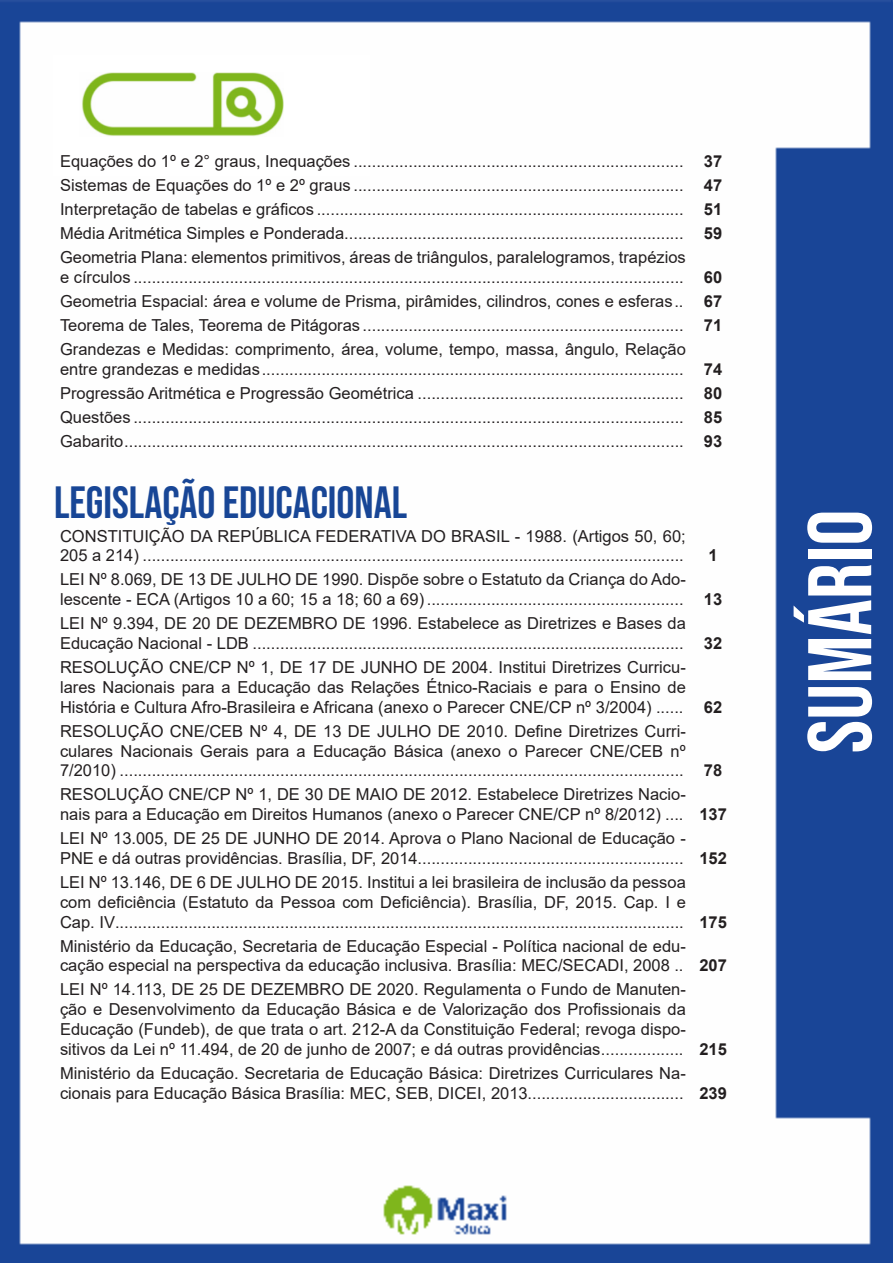
<style>
.page{position:relative;width:893px;height:1263px;background:#fff}
.page>*{position:absolute;margin:0;border:0;box-sizing:border-box;transform-origin:0 0}
.t1{font:90px "Bebas Neue";color:#fff}
.t2{font:45px "Bebas Neue";color:#184696}
.ALTERNATIVAS{font:16.5px/19.8px "Arial";color:#231f20}
.INDICE{font:700 16.5px "Arial";color:#231f20}
.TITULO_DE_LEI{font:700 16.5px "Arial";color:#231f20}
</style>
<div class="page">
<img style="left:0;top:0;width:893px;height:1263px">
<div style="left:53px;top:55px;width:317px;height:121px;background:#fff"></div>
<img style="left:82px;top:72px;width:201px;height:64px">
<p class="ALTERNATIVAS" style="left:60px;top:151px;width:625px">Equações do 1º e 2° graus, Inequações ........................................................................</p>
<p class="INDICE" style="left:704px;top:149px;width:20px">37</p>
<p class="ALTERNATIVAS" style="left:60px;top:175px;width:625px">Sistemas de Equações do 1º e 2º graus ........................................................................</p>
<p class="INDICE" style="left:704px;top:173px;width:20px">47</p>
<p class="ALTERNATIVAS" style="left:60px;top:199px;width:625px">Interpretação de tabelas e gráficos ................................................................................</p>
<p class="INDICE" style="left:704px;top:197px;width:20px">51</p>
<p class="ALTERNATIVAS" style="left:60px;top:223px;width:625px">Média Aritmética Simples e Ponderada..........................................................................</p>
<p class="INDICE" style="left:704px;top:221px;width:20px">59</p>
<p class="ALTERNATIVAS" style="left:60px;top:247px;width:627px">Geometria Plana: elementos primitivos, áreas de triângulos, paralelogramos, trapézios e círculos ........................................................................................................................</p>
<p class="INDICE" style="left:704px;top:265px;width:20px">60</p>
<p class="ALTERNATIVAS" style="left:60px;top:291px;width:625px">Geometria Espacial: área e volume de Prisma, pirâmides, cilindros, cones e esferas..</p>
<p class="INDICE" style="left:704px;top:289px;width:20px">67</p>
<p class="ALTERNATIVAS" style="left:60px;top:315px;width:625px">Teorema de Tales, Teorema de Pitágoras ......................................................................</p>
<p class="INDICE" style="left:704px;top:313px;width:20px">71</p>
<p class="ALTERNATIVAS" style="left:60px;top:339px;width:627px">Grandezas e Medidas: comprimento, área, volume, tempo, massa, ângulo, Relação entre grandezas e medidas............................................................................................</p>
<p class="INDICE" style="left:704px;top:357px;width:20px">74</p>
<p class="ALTERNATIVAS" style="left:60px;top:383px;width:625px">Progressão Aritmética e Progressão Geométrica ..........................................................</p>
<p class="INDICE" style="left:704px;top:381px;width:20px">80</p>
<p class="ALTERNATIVAS" style="left:60px;top:407px;width:625px">Questões ........................................................................................................................</p>
<p class="INDICE" style="left:704px;top:405px;width:20px">85</p>
<p class="ALTERNATIVAS" style="left:60px;top:431px;width:625px">Gabarito..........................................................................................................................</p>
<p class="INDICE" style="left:704px;top:429px;width:20px">93</p>
<p class="t2" style="left:54px;top:477px;width:355px">LEGISLAÇÃO EDUCACIONAL</p>
<p class="ALTERNATIVAS" style="left:60px;top:526px;width:627px">CONSTITUIÇÃO DA REPÚBLICA FEDERATIVA DO BRASIL - 1988. (Artigos 50, 60;<br>205 a 214) ......................................................................................................................</p>
<p class="INDICE" style="left:708px;top:544px;width:11px">1</p>
<p class="ALTERNATIVAS" style="left:60px;top:570px;width:627px">LEI Nº 8.069, DE 13 DE JULHO DE 1990. Dispõe sobre o Estatuto da Criança do Ado&shy;lescente - ECA (Artigos 10 a 60; 15 a 18; 60 a 69) ........................................................</p>
<p class="ALTERNATIVAS" style="left:60px;top:613px;width:627px">LEI Nº 9.394, DE 20 DE DEZEMBRO DE 1996. Estabelece as Diretrizes e Bases da<br>Educação Nacional - LDB ..............................................................................................</p>
<p class="ALTERNATIVAS" style="left:60px;top:657px;width:627px;text-align:justify">RESOLUÇÃO CNE/CP Nº 1, DE 17 DE JUNHO DE 2004. Institui Diretrizes Curricu&shy;lares Nacionais para a Educação das Relações Étnico-Raciais e para o Ensino de História e Cultura Afro-Brasileira e Africana (anexo o Parecer CNE/CP nº 3/2004) ......</p>
<p class="ALTERNATIVAS" style="left:60px;top:721px;width:627px;text-align:justify">RESOLUÇÃO CNE/CEB Nº 4, DE 13 DE JULHO DE 2010. Define Diretrizes Curri&shy;culares Nacionais Gerais para a Educação Básica (anexo o Parecer CNE/CEB nº 7/2010) ...........................................................................................................................</p>
<p class="ALTERNATIVAS" style="left:60px;top:784px;width:627px">RESOLUÇÃO CNE/CP Nº 1, DE 30 DE MAIO DE 2012. Estabelece Diretrizes Nacio&shy;nais para a Educação em Direitos Humanos (anexo o Parecer CNE/CP nº 8/2012) ....</p>
<p class="ALTERNATIVAS" style="left:60px;top:828px;width:627px">LEI Nº 13.005, DE 25 DE JUNHO DE 2014. Aprova o Plano Nacional de Educação -<br>PNE e dá outras providências. Brasília, DF, 2014..........................................................</p>
<p class="ALTERNATIVAS" style="left:60px;top:872px;width:627px;text-align:justify">LEI Nº 13.146, DE 6 DE JULHO DE 2015. Institui a lei brasileira de inclusão da pessoa com deficiência (Estatuto da Pessoa com Deficiência). Brasília, DF, 2015. Cap. I e Cap. IV............................................................................................................................</p>
<p class="ALTERNATIVAS" style="left:60px;top:936px;width:627px">Ministério da Educação, Secretaria de Educação Especial - Política nacional de edu&shy;cação especial na perspectiva da educação inclusiva. Brasília: MEC/SECADI, 2008 ..</p>
<p class="ALTERNATIVAS" style="left:60px;top:979px;width:627px;text-align:justify">LEI Nº 14.113, DE 25 DE DEZEMBRO DE 2020. Regulamenta o Fundo de Manuten&shy;ção e Desenvolvimento da Educação Básica e de Valorização dos Profissionais da Educação (Fundeb), de que trata o art. 212-A da Constituição Federal; revoga dispo&shy;sitivos da Lei nº 11.494, de 20 de junho de 2007; e dá outras providências..................</p>
<p class="ALTERNATIVAS" style="left:60px;top:1063px;width:627px">Ministério da Educação. Secretaria de Educação Básica: Diretrizes Curriculares Na&shy;cionais para Educação Básica Brasília: MEC, SEB, DICEI, 2013..................................</p>
<p class="INDICE" style="left:704px;top:588px;width:20px">13</p>
<p class="INDICE" style="left:704px;top:632px;width:20px">32</p>
<p class="INDICE" style="left:704px;top:695px;width:20px">62</p>
<p class="INDICE" style="left:704px;top:759px;width:20px">78</p>
<p class="INDICE" style="left:699px;top:803px;width:29px">137</p>
<p class="TITULO_DE_LEI" style="left:699px;top:846px;width:29px">152</p>
<p class="INDICE" style="left:699px;top:910px;width:29px">175</p>
<p class="INDICE" style="left:699px;top:954px;width:29px">207</p>
<p class="INDICE" style="left:699px;top:1037px;width:29px">215</p>
<p class="INDICE" style="left:699px;top:1081px;width:29px">239</p>
<h1 class="t1" style="left:789px;top:753px;width:245px;rotate:-90deg">SUMÁRIO</h1>
</div>
